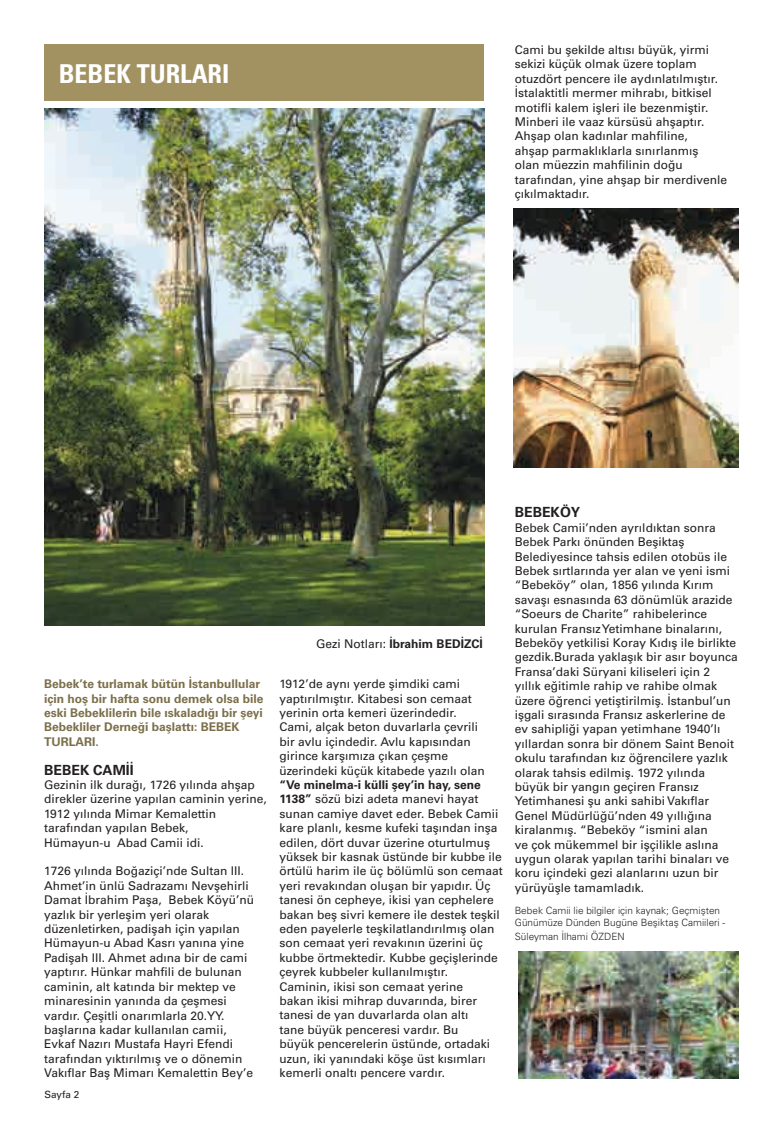
<style>
.page{position:relative;width:783px;height:1123px;background:#fff}
.page>*{position:absolute;margin:0;border:0;box-sizing:border-box;transform-origin:0 0}
.t1{font:700 condensed 26px "Univers";color:#fff}
.t2{font:700 14px "Univers";color:#231f20}
.t3{font:500 12px/14.4px "Univers";color:#231f20}
.t4{font:700 12px/14.4px "Univers";color:#7b6e49}
.t5{font:700 12px "Univers";color:#231f20}
.t6{font:300 10px/12px "Univers";color:#231f20}
.t7{font:500 10px "Univers";color:#231f20}
.s1{font-weight:500}
.s2{font-weight:700}
</style>
<div class="page">
<img style="left:45px;top:109px;width:439px;height:517px">
<div style="left:45px;top:45px;width:439px;height:56px;background:#a29161"></div>
<img style="left:518px;top:951px;width:220px;height:127px">
<img style="left:513px;top:208px;width:225px;height:259px">
<h1 class="t1" style="left:59px;top:58px;width:172px">BEBEK TURLARI</h1>
<p class="t3" style="left:514px;top:42px;width:214px">Cami bu şekilde altısı büyük, yirmi sekizi küçük olmak üzere toplam otuzdört pencere ile aydınlatılmıştır.<br>İstalaktitli mermer mihrabı, bitkisel motifli kalem işleri ile bezenmiştir.<br>Minberi ile vaaz kürsüsü ahşaptır.<br>Ahşap olan kadınlar mahfiline,<br>ahşap parmaklıklarla sınırlanmış<br>olan müezzin mahfilinin doğu tarafından, yine ahşap bir merdivenle çıkılmaktadır.</p>
<p class="t4" style="left:44px;top:676px;width:221px">Bebek’te turlamak bütün İstanbullular için hoş bir hafta sonu demek olsa bile eski Bebeklilerin bile ıskaladığı bir şeyi Bebekliler Derneği başlattı: BEBEK TURLARI.</p>
<p class="t2" style="left:44px;top:761px;width:91px">BEBEK CAMİİ</p>
<p class="t3" style="left:44px;top:777px;width:224px">Gezinin ilk durağı, 1726 yılında ahşap direkler üzerine yapılan caminin yerine, 1912 yılında Mimar Kemalettin tarafından yapılan Bebek,<br>Hümayun-u Abad Camii idi.</p>
<p class="t3" style="left:44px;top:864px;width:211px">1726 yılında Boğaziçi’nde Sultan III.<br>Ahmet’in ünlü Sadrazamı Nevşehirli Damat İbrahim Paşa, Bebek Köyü’nü yazlık bir yerleşim yeri olarak düzenletirken, padişah için yapılan Hümayun-u Abad Kasrı yanına yine Padişah III. Ahmet adına bir de cami yaptırır. Hünkar mahfili de bulunan caminin, alt katında bir mektep ve minaresinin yanında da çeşmesi vardır. Çeşitli onarımlarla 20.YY. başlarına kadar kullanılan camii, Evkaf Nazırı Mustafa Hayri Efendi tarafından yıktırılmış ve o dönemin Vakıflar Baş Mimarı Kemalettin Bey’e</p>
<p class="t7" style="left:45px;top:1088px;width:36px">Sayfa 2</p>
<p class="t5" style="left:316px;top:637px;width:168px"><span class="s1">Gezi Notları:</span> İbrahim BEDİZCİ</p>
<p class="t3" style="left:279px;top:676px;width:207px">1912’de aynı yerde şimdiki cami yaptırılmıştır. Kitabesi son cemaat yerinin orta kemeri üzerindedir.<br>Cami, alçak beton duvarlarla çevrili bir avlu içindedir. Avlu kapısından girince karşımıza çıkan çeşme üzerindeki küçük kitabede yazılı olan</p>
<p class="t3" style="left:279px;top:777px;width:225px"><span class="s2">“Ve minelma-i külli şey’in hay, sene 1138”</span> sözü bizi adeta manevi hayat sunan camiye davet eder. Bebek Camii kare planlı, kesme kufeki taşından inşa edilen, dört duvar üzerine oturtulmuş yüksek bir kasnak üstünde bir kubbe ile örtülü harim ile üç bölümlü son cemaat yeri revakından oluşan bir yapıdır. Üç tanesi ön cepheye, ikisi yan cephelere bakan beş sivri kemere ile destek teşkil eden payelerle teşkilatlandırılmış olan son cemaat yeri revakının üzerini üç kubbe örtmektedir. Kubbe geçişlerinde çeyrek kubbeler kullanılmıştır.<br>Caminin, ikisi son cemaat yerine<br>bakan ikisi mihrap duvarında, birer tanesi de yan duvarlarda olan altı<br>tane büyük penceresi vardır. Bu<br>büyük pencerelerin üstünde, ortadaki uzun, iki yanındaki köşe üst kısımları kemerli onaltı pencere vardır.</p>
<p class="t2" style="left:514px;top:504px;width:67px">BEBEKÖY</p>
<p class="t3" style="left:514px;top:520px;width:224px">Bebek Camii’nden ayrıldıktan sonra Bebek Parkı önünden Beşiktaş Belediyesince tahsis edilen otobüs ile Bebek sırtlarında yer alan ve yeni ismi “Bebeköy” olan, 1856 yılında Kırım savaşı esnasında 63 dönümlük arazide “Soeurs de Charite” rahibelerince kurulan Fransız Yetimhane binalarını, Bebeköy yetkilisi Koray Kıdış ile birlikte gezdik.Burada yaklaşık bir asır boyunca Fransa’daki Süryani kiliseleri için 2 yıllık eğitimle rahip ve rahibe olmak üzere öğrenci yetiştirilmiş. İstanbul’un işgali sırasında Fransız askerlerine de ev sahipliği yapan yetimhane 1940’lı yıllardan sonra bir dönem Saint Benoit okulu tarafından kız öğrencilere yazlık olarak tahsis edilmiş. 1972 yılında büyük bir yangın geçiren Fransız Yetimhanesi şu anki sahibi Vakıflar Genel Müdürlüğü’nden 49 yıllığına kiralanmış. “Bebeköy “ismini alan<br>ve çok mükemmel bir işçilikle aslına uygun olarak yapılan tarihi binaları ve koru içindeki gezi alanlarını uzun bir yürüyüşle tamamladık.</p>
<p class="t6" style="left:514px;top:904px;width:212px">Bebek Camii lie bilgiler için kaynak; Geçmişten<br>Günümüze Dünden Bugüne Beşiktaş Camiileri -</p>
<p class="t6" style="left:514px;top:930px;width:111px">Süleyman İlhami ÖZDEN</p>
</div>
